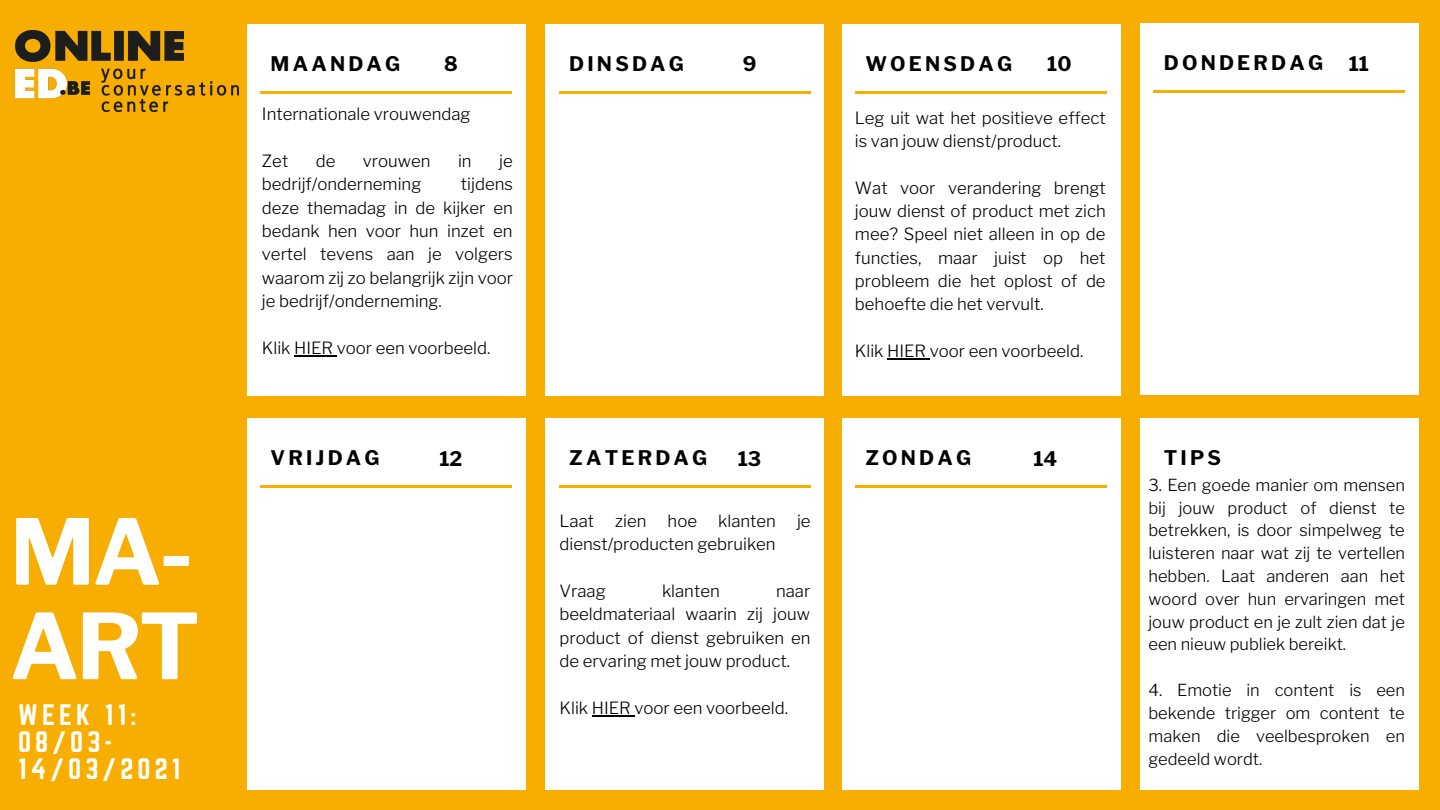
<style>
.page{position:relative;width:1440px;height:810px;background:#f7ae00}
.page>*{position:absolute;margin:0;border:0;box-sizing:border-box;transform-origin:0 0}
.t1{font:700 90px "Libre Franklin";color:#fff}
.t2{font:26px/27px "Norwester";letter-spacing:.16em;color:#fff}
.t3{font:700 20px "Libre Franklin";letter-spacing:.16em;color:#000}
.t4{font:300 16.8px/23.3px "Libre Franklin";color:#000;text-align:justify}
.t5{font:300 16.5px/22.8px "Libre Franklin";color:#000;text-align:justify}
</style>
<div class="page">
<div style="left:247px;top:418px;width:279px;height:372px;background:#fff"></div>
<hr style="left:261px;top:486px;width:251px;height:2px;background:#f7ae00">
<div style="left:545px;top:418px;width:279px;height:372px;background:#fff"></div>
<hr style="left:559px;top:486px;width:251px;height:2px;background:#f7ae00">
<div style="left:842px;top:418px;width:279px;height:372px;background:#fff"></div>
<hr style="left:855px;top:486px;width:252px;height:2px;background:#f7ae00">
<div style="left:1140px;top:418px;width:279px;height:372px;background:#fff"></div>
<div style="left:247px;top:24px;width:279px;height:372px;background:#fff"></div>
<div style="left:545px;top:24px;width:279px;height:372px;background:#fff"></div>
<hr style="left:559px;top:91px;width:251px;height:3px;background:#f7ae00">
<div style="left:842px;top:24px;width:279px;height:372px;background:#fff"></div>
<hr style="left:855px;top:91px;width:252px;height:3px;background:#f7ae00">
<div style="left:1140px;top:23px;width:279px;height:372px;background:#fff"></div>
<hr style="left:1154px;top:90px;width:251px;height:3px;background:#f7ae00">
<hr style="left:261px;top:91px;width:251px;height:3px;background:#f7ae00">
<img style="left:15px;top:31px;width:224px;height:81px">
<hr style="left:294px;top:355px;width:43px;height:1px;background:#000">
<hr style="left:592px;top:715px;width:42px;height:1px;background:#000">
<hr style="left:887px;top:358px;width:43px;height:2px;background:#000">
<p class="t1" style="left:10px;top:498px;width:185px">MA-</p>
<p class="t1" style="left:10px;top:592px;width:192px">ART</p>
<p class="t2" style="left:18px;top:702px;width:120px">WEEK 11:</p>
<p class="t2" style="left:18px;top:729px;width:164px">08/03-<br>14/03/2021</p>
<p class="t3" style="left:271px;top:51px;width:131px">MAANDAG</p>
<p class="t3" style="left:569px;top:51px;width:116px">DINSDAG</p>
<p class="t3" style="left:865px;top:51px;width:148px">WOENSDAG</p>
<p class="t3" style="left:1164px;top:50px;width:161px">DONDERDAG</p>
<p class="t3" style="left:1047px;top:51px;width:26px">10</p>
<p class="t3" style="left:1349px;top:52px;width:22px">11</p>
<p class="t3" style="left:444px;top:52px;width:15px">8</p>
<p class="t3" style="left:743px;top:52px;width:15px">9</p>
<p class="t4" style="left:262px;top:103px;width:210px">Internationale vrouwendag</p>
<p class="t4" style="left:262px;top:149px;width:28px">Zet</p>
<p class="t4" style="left:316px;top:149px;width:21px">de</p>
<p class="t4" style="left:363px;top:149px;width:69px">vrouwen</p>
<p class="t4" style="left:458px;top:149px;width:15px">in</p>
<p class="t4" style="left:499px;top:149px;width:15px">je</p>
<p class="t4" style="left:262px;top:173px;width:161px">bedrijf/onderneming</p>
<p class="t4" style="left:262px;top:173px;width:253px;text-indent:199px">tijdens deze themadag in de kijker en bedank hen voor hun inzet en vertel tevens aan je volgers waarom zij zo belangrijk zijn voor je bedrijf/onderneming.</p>
<p class="t4" style="left:262px;top:336px;width:230px">Klik HIER voor een voorbeeld.</p>
<p class="t4" style="left:855px;top:106px;width:252px">Leg uit wat het positieve effect is van jouw dienst/product.</p>
<p class="t4" style="left:855px;top:176px;width:252px">Wat voor verandering brengt jouw dienst of product met zich mee? Speel niet alleen in op de functies, maar juist op het probleem die het oplost of de behoefte die het vervult.</p>
<p class="t4" style="left:855px;top:339px;width:230px">Klik HIER voor een voorbeeld.</p>
<p class="t3" style="left:271px;top:445px;width:110px">VRIJDAG</p>
<p class="t3" style="left:569px;top:445px;width:140px">ZATERDAG</p>
<p class="t3" style="left:865px;top:445px;width:107px">ZONDAG</p>
<p class="t3" style="left:1164px;top:445px;width:59px">TIPS</p>
<p class="t3" style="left:439px;top:447px;width:25px">12</p>
<p class="t3" style="left:738px;top:447px;width:25px">13</p>
<p class="t3" style="left:1033px;top:447px;width:25px">14</p>
<p class="t4" style="left:560px;top:509px;width:36px">Laat</p>
<p class="t4" style="left:615px;top:509px;width:33px">zien</p>
<p class="t4" style="left:668px;top:509px;width:31px">hoe</p>
<p class="t4" style="left:718px;top:509px;width:59px">klanten</p>
<p class="t4" style="left:797px;top:509px;width:15px">je</p>
<p class="t4" style="left:560px;top:533px;width:218px">dienst/producten gebruiken</p>
<p class="t4" style="left:560px;top:579px;width:48px">Vraag</p>
<p class="t4" style="left:662px;top:579px;width:59px">klanten</p>
<p class="t4" style="left:560px;top:579px;width:253px;text-indent:217px">naar beeldmateriaal waarin zij jouw product of dienst gebruiken en de ervaring met jouw product.</p>
<p class="t4" style="left:560px;top:696px;width:230px">Klik HIER voor een voorbeeld.</p>
<p class="t5" style="left:1148px;top:473px;width:258px">3. Een goede manier om mensen bij jouw product of dienst te betrekken, is door simpelweg te luisteren naar wat zij te vertellen hebben. Laat anderen aan het woord over hun ervaringen met jouw product en je zult zien dat je een nieuw publiek bereikt.</p>
<p class="t5" style="left:1148px;top:679px;width:258px">4. Emotie in content is een bekende trigger om content te maken die veelbesproken en gedeeld wordt.</p>
</div>
